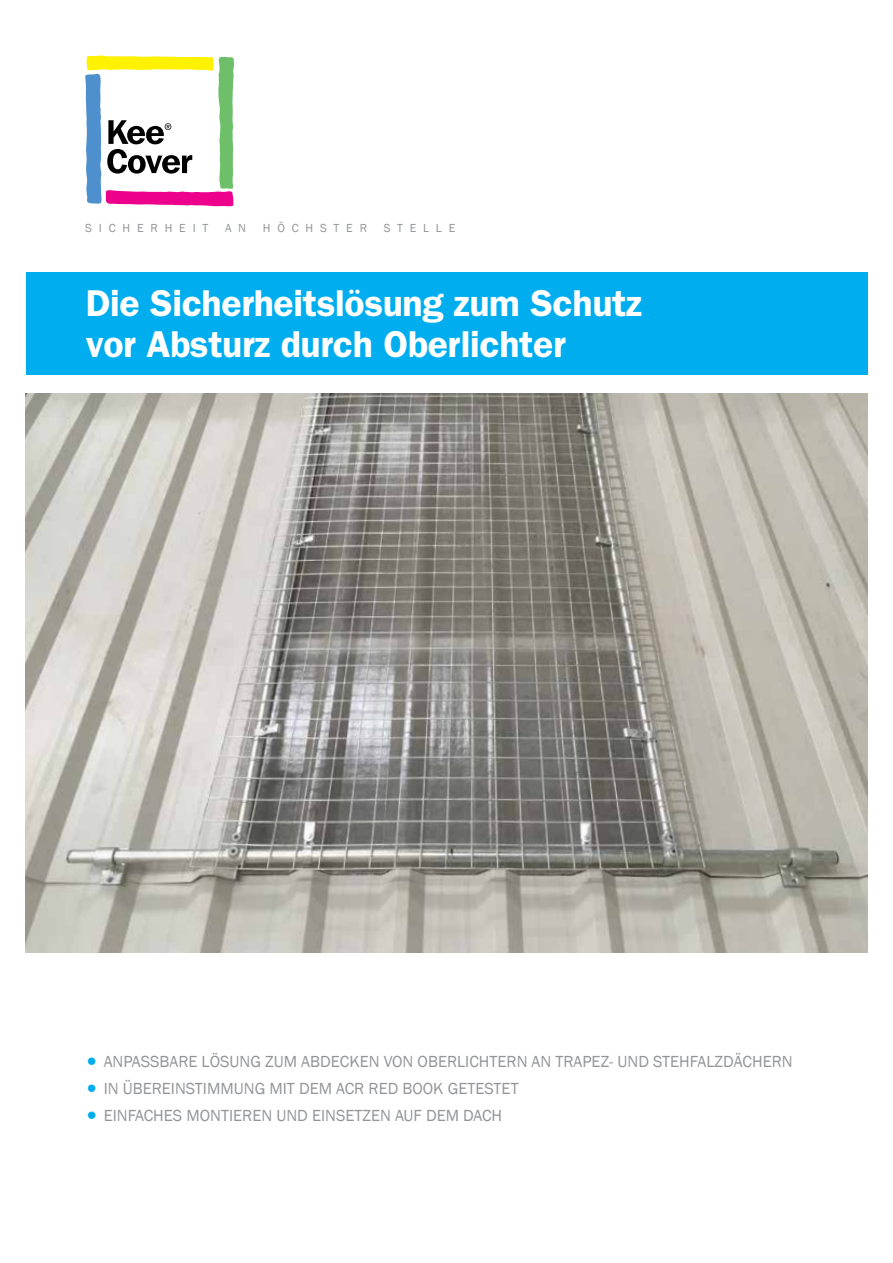
<style>
.page{position:relative;width:893px;height:1263px;background:#fff}
.page>*{position:absolute;margin:0;border:0;box-sizing:border-box;transform-origin:0 0}
.t1{font:600 37.5px/40.5px "ITC Franklin Gothic Std";letter-spacing:-.01em;color:#fff}
.t2{font:16.5px "Franklin Gothic";color:#939598}
.t3{font:12px "Franklin Gothic";letter-spacing:.57em;color:#939598}
.s1{font-family:"ITC Franklin Gothic Std";font-weight:600;font-size:25.5px;color:#00aeef}
</style>
<div class="page">
<div style="left:26px;top:272px;width:842px;height:102px;background:#00aeef"></div>
<svg style="left:85px;top:56px;width:149px;height:150px"></svg>
<img style="left:26px;top:394px;width:842px;height:558px">
<p class="t3" style="left:85px;top:220px;width:125px">SICHERHEIT</p>
<p class="t3" style="left:225px;top:220px;width:23px">A N</p>
<p class="t3" style="left:263px;top:220px;width:106px">HÖCHSTER</p>
<p class="t3" style="left:384px;top:220px;width:73px">STELLE</p>
<h1 class="t1" style="left:86px;top:283px;width:558px">Die Sicherheitslösung zum Schutz vor Absturz durch Oberlichter</h1>
<p class="t2" style="left:84px;top:1051px;width:710px"><span class="s1">•</span> ANPASSBARE LÖSUNG ZUM ABDECKEN VON OBERLICHTERN AN TRAPEZ- UND STEHFALZDÄCHERN</p>
<p class="t2" style="left:84px;top:1078px;width:436px"><span class="s1">•</span> IN ÜBEREINSTIMMUNG MIT DEM ACR RED BOOK GETESTET</p>
<p class="t2" style="left:84px;top:1105px;width:419px"><span class="s1">•</span> EINFACHES MONTIEREN UND EINSETZEN AUF DEM DACH</p>
</div>
